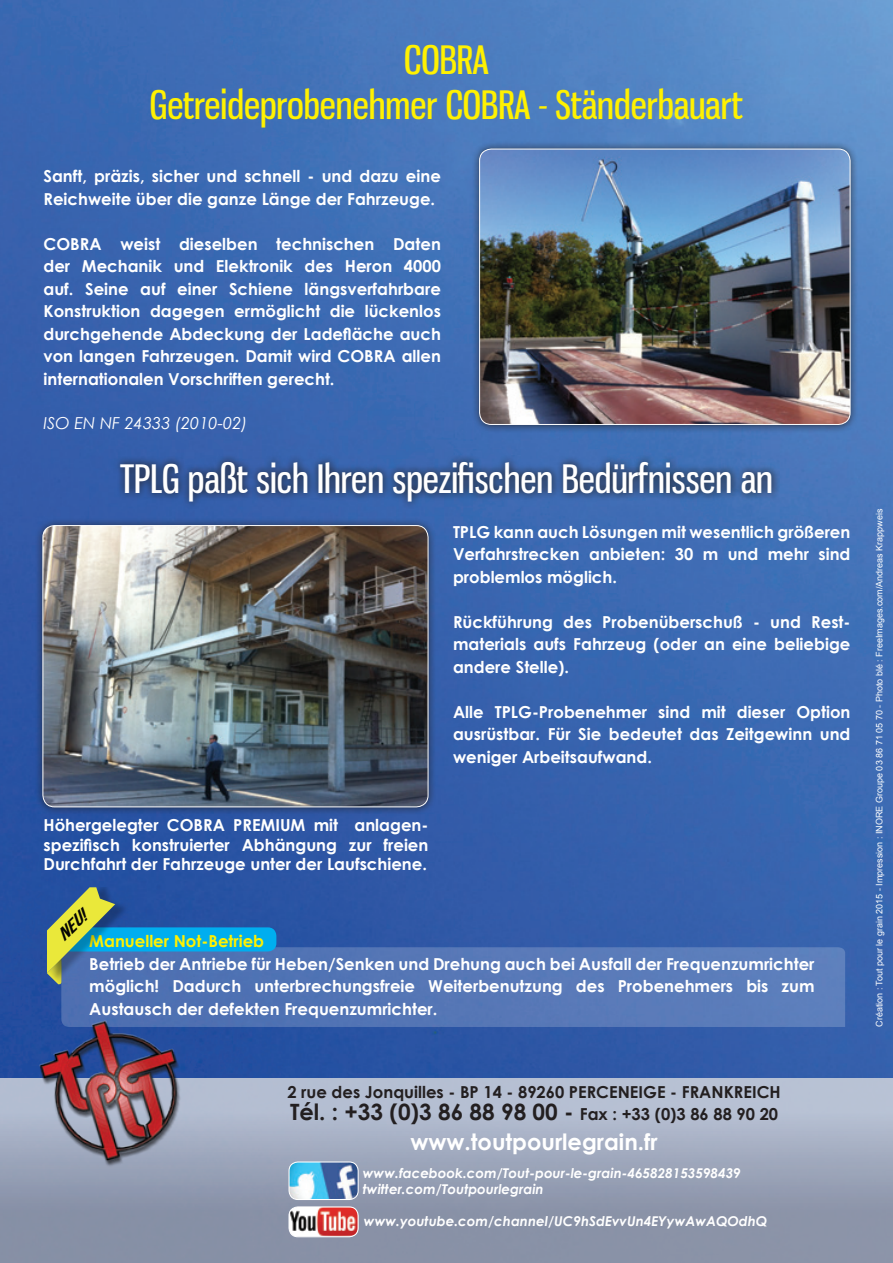
<style>
.page{position:relative;width:893px;height:1263px;background:#fff}
.page>*{position:absolute;margin:0;border:0;box-sizing:border-box;transform-origin:0 0}
.t1{font:39px "Gnuolane Rg";color:#fff}
.t2{font:39px "Gnuolane Rg";color:#fff101}
.t3{font:700 22.5px "Century Gothic";color:#231f20}
.t4{font:700 22.5px "Century Gothic";color:#fff}
.t5{font:italic 17.4px "Bebas Neue";color:#050504;scale:1.39 1}
.t6{font:700 16.5px/22.5px "Century Gothic";color:#fff;text-align:justify}
.t7{font:700 16.5px "Century Gothic";color:#231f20}
.t8{font:italic 16.5px "Century Gothic";color:#fff}
.t9{font:700 16.5px "Century Gothic";color:#fff101}
.t10{font:italic 700 13.5px "Century Gothic";color:#fff}
.t11{font:9px "Arial";color:#fff}
.s1{font-size:16.5px}
</style>
<div class="page">
<img style="left:0;top:0;width:893px;height:1079px">
<svg style="left:113px;top:453px;width:666px;height:56px;background:#365995"></svg>
<div style="left:0;top:1079px;width:893px;height:184px;background:linear-gradient(to bottom,#bac4d7,#7f879d)"></div>
<div style="left:34px;top:517px;width:403px;height:298px;background:#231f20;opacity:.75"></div>
<img style="left:43px;top:525px;width:385px;height:282px">
<div style="left:43px;top:525px;width:385px;height:282px;border:1px solid #fff;border-radius:12px"></div>
<div style="left:471px;top:140px;width:388px;height:293px;background:#231f20;opacity:.75"></div>
<img style="left:480px;top:149px;width:370px;height:275px">
<div style="left:479px;top:149px;width:371px;height:276px;border:1px solid #fff;border-radius:12px"></div>
<img style="left:289px;top:1162px;width:69px;height:37px">
<div style="left:288px;top:1161px;width:71px;height:39px;border:1px solid #fff;border-radius:9px"></div>
<img style="left:289px;top:1207px;width:69px;height:29px">
<div style="left:288px;top:1206px;width:71px;height:31px;border:1px solid #fff;border-radius:9px"></div>
<svg style="left:60px;top:947px;width:786px;height:80px;background:#5577b7"></svg>
<div style="left:57px;top:927px;width:219px;height:24px;background:#00aeef;border-radius:9px"></div>
<img style="left:28px;top:1002px;width:174px;height:174px">
<img style="left:115px;top:887px;width:16px;height:98px">
<svg style="left:47px;top:887px;width:68px;height:98px;background:#739881"></svg>
<p class="t2" style="left:404px;top:36px;width:86px">COBRA</p>
<p class="t2" style="left:150px;top:81px;width:594px">Getreideprobenehmer COBRA - Ständerbauart</p>
<p class="t6" style="left:44px;top:164px;width:399px">Sanft, präzis, sicher und schnell - und dazu eine<br>Reichweite über die ganze Länge der Fahrzeuge.</p>
<p class="t6" style="left:44px;top:232px;width:399px">COBRA weist dieselben technischen Daten der Mechanik und Elektronik des Heron 4000 auf. Seine auf einer Schiene längsverfahrbare Konstruktion dagegen ermöglicht die lückenlos durchgehende Abdeckung der Ladefläche auch von langen Fahrzeugen. Damit wird COBRA allen internationalen Vorschriften gerecht.</p>
<p class="t8" style="left:44px;top:411px;width:206px">ISO EN NF 24333 (2010-02)</p>
<p class="t1" style="left:120px;top:455px;width:654px">TPLG paßt sich Ihren spezifischen Bedürfnissen an</p>
<p class="t6" style="left:453px;top:520px;width:399px">TPLG kann auch Lösungen mit wesentlich größeren Verfahrstrecken anbieten: 30 m und mehr sind problemlos möglich.</p>
<p class="t6" style="left:453px;top:610px;width:399px">Rückführung des Probenüberschuß - und Rest&shy;materials aufs Fahrzeug (oder an eine beliebige andere Stelle).</p>
<p class="t6" style="left:453px;top:700px;width:399px">Alle TPLG-Probenehmer sind mit dieser Option ausrüstbar. Für Sie bedeutet das Zeitgewinn und weniger Arbeitsaufwand.</p>
<p class="t6" style="left:44px;top:815px;width:386px;line-height:19.5px">Höhergelegter COBRA PREMIUM mit anlagen&shy;spezifisch konstruierter Abhängung zur freien Durchfahrt der Fahrzeuge unter der Laufschiene.</p>
<p class="t5" style="left:53px;top:931px;width:26px;rotate:-45deg">Neu!</p>
<p class="t9" style="left:89px;top:929px;width:176px">Manueller Not-Betrieb</p>
<p class="t6" style="left:89px;top:952px;width:727px">Betrieb der Antriebe für Heben/Senken und Drehung auch bei Ausfall der Frequenzumrichter möglich! Dadurch unterbrechungsfreie Weiterbenutzung des Probenehmers bis zum Austausch der defekten Frequenzumrichter.</p>
<p class="t7" style="left:287px;top:1079px;width:495px">2 rue des Jonquilles - BP 14 - 89260 PERCENEIGE - FRANKREICH</p>
<p class="t3" style="left:290px;top:1095px;width:490px">Tél. : +33 (0)3 86 88 98 00 - <span class="s1">Fax : +33 (0)3 86 88 90 20</span></p>
<p class="t4" style="left:411px;top:1125px;width:249px">www.toutpourlegrain.fr</p>
<p class="t10" style="left:363px;top:1162px;width:379px">www.facebook.com/Tout-pour-le-grain-465828153598439</p>
<p class="t10" style="left:363px;top:1179px;width:182px">twitter.com/Toutpourlegrain</p>
<p class="t10" style="left:364px;top:1211px;width:405px">www.youtube.com/channel/UC9hSdEvvUn4EYywAwAQOdhQ</p>
<p class="t11" style="left:873px;top:1027px;width:520px;rotate:-90deg">Création : Tout pour le grain 2015 - Impression : INORE Groupe 03 86 71 05 70 - Photo blé : FreeImages.com/Andreas Krappweis</p>
</div>
